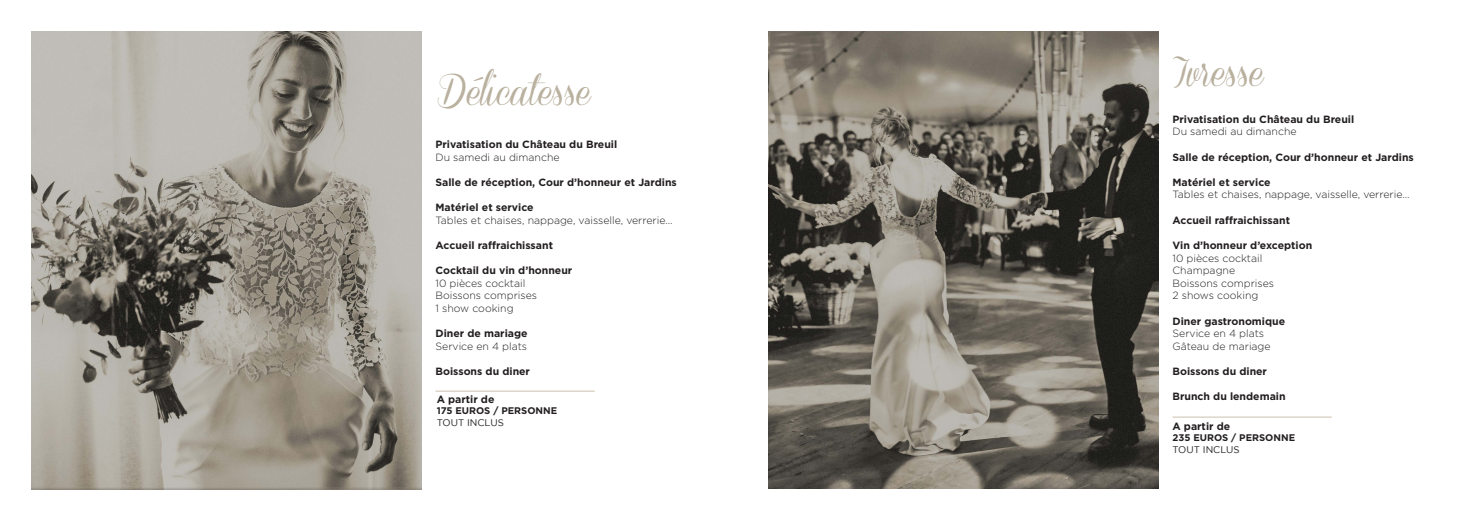
<style>
.page{position:relative;width:1474px;height:521px;background:#fff}
.page>*{position:absolute;margin:0;border:0;box-sizing:border-box;transform-origin:0 0}
.t1{font:35px "Coneria Script Demo";color:#b9b09e}
.t2{font:700 10.5px "Gotham";color:#231f20}
.t3{font:300 10.5px "Gotham";color:#231f20}
.t4{font:700 9.62px "Gotham";color:#231f20}
.t5{font:9.62px "Gotham";color:#231f20}
</style>
<div class="page">
<img style="left:32px;top:32px;width:389px;height:457px">
<hr style="left:435px;top:391px;width:160px;height:1px;background:#cbc1ae">
<img style="left:768px;top:32px;width:390px;height:456px">
<hr style="left:1172px;top:417px;width:159px;height:1px;background:#cbc1ae">
<p class="t1" style="left:435px;top:72px;width:157px">Délicatesse</p>
<p class="t2" style="left:435px;top:138px;width:183px">Privatisation du Château du Breuil</p>
<p class="t3" style="left:435px;top:151px;width:126px">Du samedi au dimanche</p>
<p class="t2" style="left:435px;top:176px;width:243px">Salle de réception, Cour d’honneur et Jardins</p>
<p class="t2" style="left:435px;top:201px;width:100px">Matériel et service</p>
<p class="t3" style="left:435px;top:214px;width:238px">Tables et chaises, nappage, vaisselle, verrerie…</p>
<p class="t2" style="left:435px;top:239px;width:119px">Accueil raffraichissant</p>
<p class="t2" style="left:435px;top:264px;width:138px">Cocktail du vin d’honneur</p>
<p class="t3" style="left:435px;top:277px;width:91px">10 pièces cocktail</p>
<p class="t3" style="left:435px;top:290px;width:103px">Boissons comprises</p>
<p class="t3" style="left:435px;top:303px;width:80px">1 show cooking</p>
<p class="t2" style="left:435px;top:327px;width:94px">Diner de mariage</p>
<p class="t3" style="left:435px;top:340px;width:93px">Service en 4 plats</p>
<p class="t2" style="left:435px;top:365px;width:96px">Boissons du diner</p>
<p class="t2" style="left:437px;top:393px;width:59px">A partir de</p>
<p class="t4" style="left:437px;top:405px;width:122px">175 EUROS / PERSONNE</p>
<p class="t5" style="left:437px;top:417px;width:69px">TOUT INCLUS</p>
<p class="t1" style="left:1172px;top:54px;width:93px">Ivresse</p>
<p class="t2" style="left:1172px;top:113px;width:183px">Privatisation du Château du Breuil</p>
<p class="t3" style="left:1172px;top:126px;width:126px">Du samedi au dimanche</p>
<p class="t2" style="left:1172px;top:151px;width:243px">Salle de réception, Cour d’honneur et Jardins</p>
<p class="t2" style="left:1172px;top:176px;width:100px">Matériel et service</p>
<p class="t3" style="left:1172px;top:189px;width:238px">Tables et chaises, nappage, vaisselle, verrerie…</p>
<p class="t2" style="left:1172px;top:214px;width:119px">Accueil raffraichissant</p>
<p class="t2" style="left:1172px;top:239px;width:141px">Vin d’honneur d’exception</p>
<p class="t3" style="left:1172px;top:252px;width:91px">10 pièces cocktail</p>
<p class="t3" style="left:1172px;top:265px;width:64px">Champagne</p>
<p class="t3" style="left:1172px;top:277px;width:103px">Boissons comprises</p>
<p class="t3" style="left:1172px;top:290px;width:87px">2 shows cooking</p>
<p class="t2" style="left:1172px;top:315px;width:114px">Diner gastronomique</p>
<p class="t3" style="left:1172px;top:328px;width:93px">Service en 4 plats</p>
<p class="t3" style="left:1172px;top:340px;width:100px">Gâteau de mariage</p>
<p class="t2" style="left:1172px;top:365px;width:96px">Boissons du diner</p>
<p class="t2" style="left:1172px;top:390px;width:115px">Brunch du lendemain</p>
<p class="t2" style="left:1172px;top:420px;width:59px">A partir de</p>
<p class="t4" style="left:1172px;top:432px;width:124px">235 EUROS / PERSONNE</p>
<p class="t5" style="left:1172px;top:444px;width:69px">TOUT INCLUS</p>
</div>
